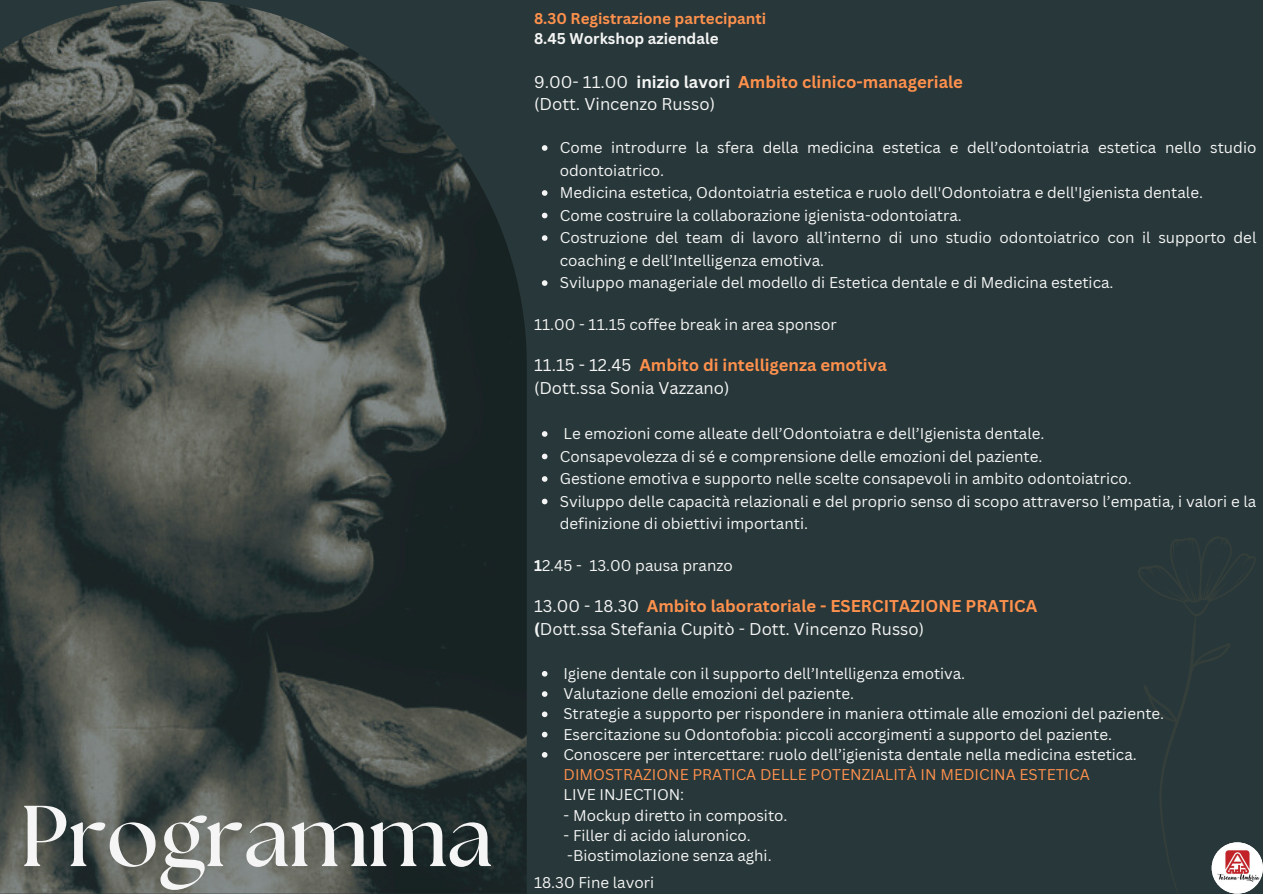
<style>
.page{position:relative;width:1263px;height:894px;background:#fff}
.page>*{position:absolute;margin:0;border:0;box-sizing:border-box;transform-origin:0 0}
.t1{font:700 86.1px "The Seasons";color:#f5f5f5}
.t2{font:700 16.65px "Canva Sans";color:#ff914d}
.t3{font:16.65px "Canva Sans";color:#f5f5f5}
.t4{font:15.15px/22.5px "Canva Sans";color:#f5f5f5}
.t5{font:15.15px "Canva Sans";color:#ff914d}
.t6{font:700 15.15px/20.2px "Canva Sans";color:#ff914d}
.s1{color:#f5f5f5}
.s2{font-weight:400;color:#f5f5f5}
.s3{font-weight:700}
</style>
<div class="page">
<div style="left:0;top:0;width:1263px;height:893px;background:#283739"></div>
<img style="left:0;top:0;width:527px;height:893px">
<svg style="left:542px;top:145px;width:5px;height:6px"></svg>
<svg style="left:542px;top:190px;width:5px;height:6px"></svg>
<svg style="left:542px;top:213px;width:5px;height:5px"></svg>
<svg style="left:542px;top:235px;width:5px;height:6px"></svg>
<svg style="left:542px;top:280px;width:5px;height:6px"></svg>
<svg style="left:542px;top:431px;width:5px;height:5px"></svg>
<svg style="left:542px;top:453px;width:5px;height:6px"></svg>
<svg style="left:542px;top:476px;width:5px;height:5px"></svg>
<svg style="left:542px;top:498px;width:5px;height:6px"></svg>
<svg style="left:542px;top:671px;width:5px;height:5px"></svg>
<svg style="left:542px;top:691px;width:5px;height:5px"></svg>
<svg style="left:542px;top:711px;width:5px;height:6px"></svg>
<svg style="left:542px;top:731px;width:5px;height:6px"></svg>
<svg style="left:542px;top:752px;width:5px;height:5px"></svg>
<svg style="left:1138px;top:537px;width:118px;height:355px"></svg>
<img style="left:1212px;top:842px;width:51px;height:51px;border-radius:50%">
<p class="t1" style="left:20px;top:796px;width:474px">Programma</p>
<h1 class="t6" style="left:534px;top:8px;width:234px">8.30 Registrazione partecipanti<br><span class="s1">8.45 Workshop aziendale</span></h1>
<h2 class="t2" style="left:534px;top:70px;width:431px"><span class="s2">9.00- 11.00</span> <span class="s1">inizio lavori</span> Ambito clinico-manageriale</h2>
<p class="t3" style="left:534px;top:92px;width:183px">(Dott. Vincenzo Russo)</p>
<p class="t4" style="left:560px;top:136px;width:698px">Come introdurre la sfera della medicina estetica e dell’odontoiatria estetica nello studio odontoiatrico.</p>
<p class="t4" style="left:560px;top:181px;width:645px">Medicina estetica, Odontoiatria estetica e ruolo dell'Odontoiatra e dell'Igienista dentale.</p>
<p class="t4" style="left:560px;top:203px;width:403px">Come costruire la collaborazione igienista-odontoiatra.</p>
<p class="t4" style="left:560px;top:226px;width:698px">Costruzione del team di lavoro all’interno di uno studio odontoiatrico con il supporto del coaching e dell’Intelligenza emotiva.</p>
<p class="t4" style="left:560px;top:271px;width:555px">Sviluppo manageriale del modello di Estetica dentale e di Medicina estetica.</p>
<p class="t4" style="left:534px;top:312px;width:304px">11.00 - 11.15 coffee break in area sponsor</p>
<p class="t2" style="left:534px;top:353px;width:354px"><span class="s2">11.15 - 12.45</span> Ambito di intelligenza emotiva</p>
<p class="t3" style="left:534px;top:376px;width:197px">(Dott.ssa Sonia Vazzano)</p>
<p class="t4" style="left:563px;top:422px;width:483px">Le emozioni come alleate dell’Odontoiatra e dell’Igienista dentale.</p>
<p class="t4" style="left:560px;top:444px;width:484px">Consapevolezza di sé e comprensione delle emozioni del paziente.</p>
<p class="t4" style="left:560px;top:467px;width:574px">Gestione emotiva e supporto nelle scelte consapevoli in ambito odontoiatrico.</p>
<p class="t4" style="left:560px;top:489px;width:698px">Sviluppo delle capacità relazionali e del proprio senso di scopo attraverso l’empatia, i valori e la definizione di obiettivi importanti.</p>
<p class="t4" style="left:534px;top:553px;width:200px"><span class="s3">1</span>2.45 - 13.00 pausa pranzo</p>
<p class="t2" style="left:534px;top:594px;width:505px"><span class="s2">13.00 - 18.30</span> Ambito laboratoriale - ESERCITAZIONE PRATICA</p>
<p class="t3" style="left:534px;top:617px;width:392px"><span class="s3">(</span>Dott.ssa Stefania Cupitò - Dott. Vincenzo Russo)</p>
<p class="t4" style="left:563px;top:661px;width:403px">Igiene dentale con il supporto dell’Intelligenza emotiva.</p>
<p class="t4" style="left:563px;top:681px;width:292px">Valutazione delle emozioni del paziente.</p>
<p class="t4" style="left:563px;top:702px;width:602px">Strategie a supporto per rispondere in maniera ottimale alle emozioni del paziente.</p>
<p class="t4" style="left:563px;top:722px;width:550px">Esercitazione su Odontofobia: piccoli accorgimenti a supporto del paziente.</p>
<p class="t4" style="left:563px;top:742px;width:575px">Conoscere per intercettare: ruolo dell’igienista dentale nella medicina estetica.</p>
<p class="t5" style="left:564px;top:763px;width:528px">DIMOSTRAZIONE PRATICA DELLE POTENZIALITÀ IN MEDICINA ESTETICA</p>
<p class="t4" style="left:564px;top:783px;width:122px">LIVE INJECTION:</p>
<p class="t4" style="left:564px;top:803px;width:225px">- Mockup diretto in composito.</p>
<p class="t4" style="left:564px;top:823px;width:189px">- Filler di acido ialuronico.</p>
<p class="t4" style="left:567px;top:843px;width:206px">-Biostimolazione senza aghi.</p>
<p class="t4" style="left:534px;top:870px;width:122px">18.30 Fine lavori</p>
</div>
